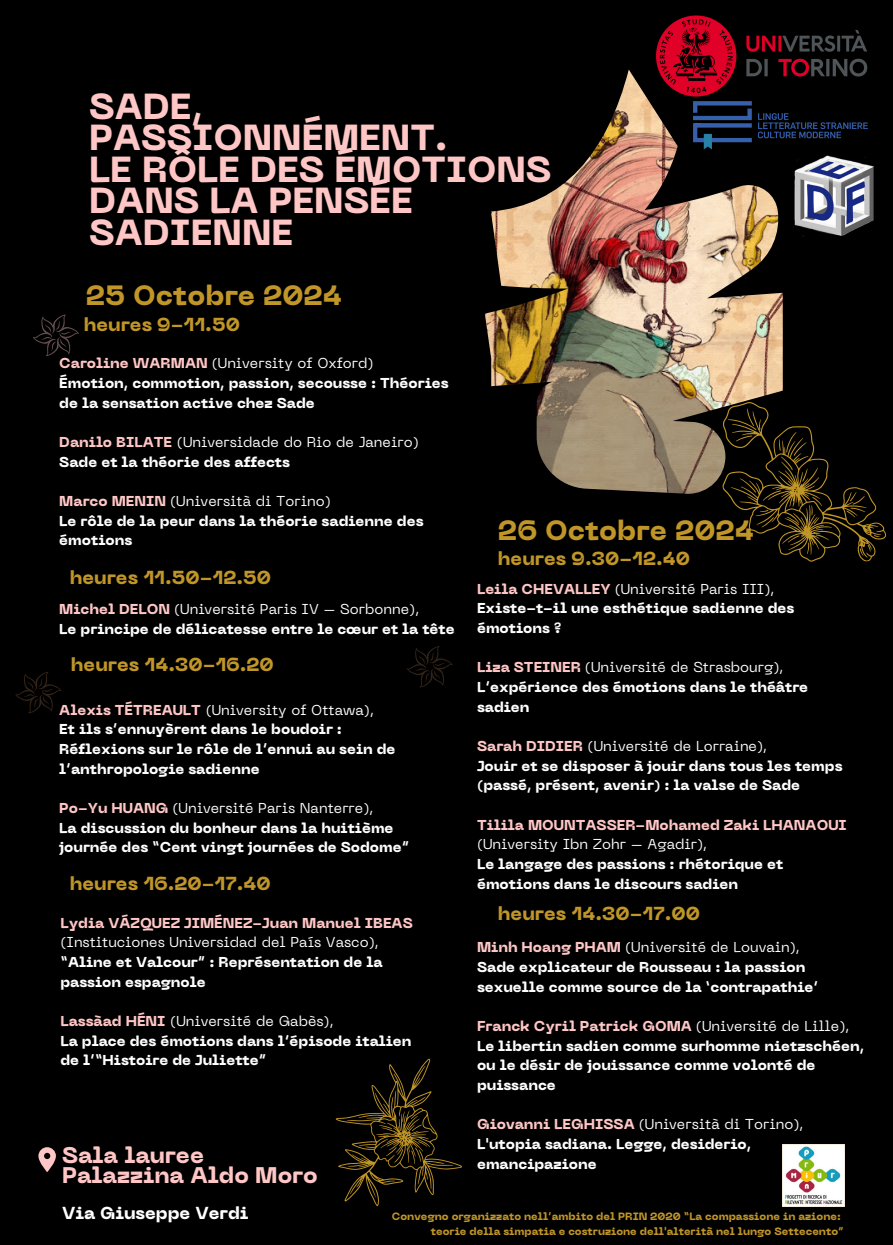
<style>
.page{position:relative;width:893px;height:1245px;background:#fff}
.page>*{position:absolute;margin:0;border:0;box-sizing:border-box;transform-origin:0 0}
.t1{font:800 36px/31.5px "PP Neue Machina";color:#ffc6c6}
.t2{font:800 27.75px "PP Neue Machina";color:#c19628}
.t3{font:800 22.5px/19.6px "PP Neue Machina";color:#ffc6c6}
.t4{font:800 18.75px "PP Neue Machina";color:#c19628}
.t5{font:800 17.25px "PP Neue Machina";color:#fff}
.t6{font:800 14.25px/19.6px "PP Neue Machina";color:#fff}
.t7{font:800 14.25px/19.6px "PP Neue Machina";color:#ffc6c6}
.t8{font:14.25px/19.6px "PP Neue Machina";color:#fff}
.t9{font:800 10.5px "PP Neue Machina";color:#c19628}
.s1{color:#ffc6c6}
.s2{font-weight:400}
.s3{font-weight:800;color:#ffc6c6}
.s4{font-weight:800}
.s5{font-weight:400;color:#fff}
.s6{color:#fff}
</style>
<div class="page">
<div style="left:0;top:0;width:892px;height:1245px;background:#000"></div>
<img style="left:485px;top:70px;width:297px;height:424px">
<img style="left:793px;top:155px;width:81px;height:82px">
<img style="left:684px;top:96px;width:184px;height:58px">
<svg style="left:33px;top:315px;width:46px;height:41px"></svg>
<svg style="left:335px;top:1058px;width:127px;height:148px"></svg>
<svg style="left:407px;top:646px;width:46px;height:41px"></svg>
<svg style="left:15px;top:672px;width:47px;height:41px"></svg>
<svg style="left:718px;top:395px;width:168px;height:167px"></svg>
<svg style="left:38px;top:1147px;width:18px;height:25px"></svg>
<img style="left:782px;top:1145px;width:62px;height:61px">
<img style="left:655px;top:15px;width:212px;height:81px">
<h2 class="t1" style="left:89px;top:94px;width:464px">SADE,<br>PASSIONNÉMENT.<br>LE RÔLE DES ÉMOTIONS<br>DANS LA PENSÉE<br>SADIENNE</h2>
<h4 class="t2" style="left:86px;top:284px;width:258px">25 Octobre 2024</h4>
<h5 class="t4" style="left:84px;top:317px;width:158px">heures 9-11.50</h5>
<h5 class="t6" style="left:59px;top:355px;width:391px"><span class="s1">Caroline WARMAN</span> <span class="s2">(University of Oxford)<br></span>Émotion, commotion, passion, secousse : Théories de la sensation active chez Sade</h5>
<h5 class="t8" style="left:59px;top:434px;width:361px"><span class="s3">Danilo BILATE</span> (Universidade do Rio de Janeiro)<br><span class="s4">Sade et la théorie des affects</span></h5>
<p class="t6" style="left:59px;top:493px;width:366px"><span class="s1">Marco MENIN</span> <span class="s2">(Università di Torino)<br></span>Le rôle de la peur dans la théorie sadienne des émotions</p>
<h4 class="t2" style="left:498px;top:520px;width:258px">26 Octobre 2024</h4>
<h5 class="t4" style="left:498px;top:552px;width:194px">heures 9.30-12.40</h5>
<h5 class="t6" style="left:477px;top:580px;width:319px"><span class="s1">Leila CHEVALLEY</span> <span class="s2">(Université Paris III),<br></span>Existe-t-il une esthétique sadienne des émotions ?</h5>
<h5 class="t6" style="left:477px;top:659px;width:333px"><span class="s1">Liza STEINER</span> <span class="s2">(Université de Strasbourg),<br></span>L’expérience des émotions dans le théâtre sadien</h5>
<h4 class="t6" style="left:477px;top:738px;width:367px"><span class="s1">Sarah DIDIER</span> <span class="s2">(Université de Lorraine),<br></span>Jouir et se disposer à jouir dans tous les temps (passé, présent, avenir) : la valse de Sade</h4>
<p class="t7" style="left:477px;top:816px;width:371px">Tilila MOUNTASSER-Mohamed Zaki LHANAOUI <span class="s5">(University Ibn Zohr – Agadir),<br></span><span class="s6">Le langage des passions : rhétorique et</span></p>
<p class="t6" style="left:477px;top:875px;width:263px">émotions dans le discours sadien</p>
<h4 class="t4" style="left:70px;top:570px;width:203px">heures 11.50-12.50</h4>
<h4 class="t6" style="left:59px;top:601px;width:397px"><span class="s1">Michel DELON</span> <span class="s2">(Université Paris IV – Sorbonne),<br></span>Le principe de délicatesse entre le cœur et la tête</h4>
<h5 class="t4" style="left:71px;top:657px;width:204px">heures 14.30-16.20</h5>
<h2 class="t6" style="left:59px;top:701px;width:338px"><span class="s1">Alexis TÉTREAULT</span> <span class="s2">(University of Ottawa),<br></span>Et ils s’ennuyèrent dans le boudoir :<br>Réflexions sur le rôle de l’ennui au sein de l’anthropologie sadienne</h2>
<p class="t6" style="left:59px;top:800px;width:351px"><span class="s1">Po-Yu HUANG</span> <span class="s2">(Université Paris Nanterre),<br></span>La discussion du bonheur dans la huitième journée des “Cent vingt journées de Sodome”</p>
<h5 class="t4" style="left:70px;top:876px;width:202px">heures 16.20-17.40</h5>
<h5 class="t6" style="left:60px;top:914px;width:354px"><span class="s1">Lydia VÁZQUEZ JIMÉNEZ-Juan Manuel IBEAS </span><span class="s2">(Instituciones Universidad del País Vasco), </span>“Aline et Valcour” : Représentation de la passion espagnole</h5>
<h5 class="t6" style="left:60px;top:1013px;width:353px"><span class="s1">Lassàad HÉNI</span> <span class="s2">(Université de Gabès),<br></span>La place des émotions dans l’épisode italien de l’“Histoire de Juliette”</h5>
<h5 class="t4" style="left:498px;top:907px;width:203px">heures 14.30-17.00</h5>
<h5 class="t6" style="left:477px;top:939px;width:343px"><span class="s1">Minh Hoang PHAM</span> <span class="s2">(Université de Louvain),<br></span>Sade explicateur de Rousseau : la passion sexuelle comme source de la ‘contrapathie’</h5>
<p class="t6" style="left:477px;top:1017px;width:388px"><span class="s1">Franck Cyril Patrick GOMA</span> <span class="s2">(Université de Lille), </span>Le libertin sadien comme surhomme nietzschéen, ou le désir de jouissance comme volonté de puissance</p>
<p class="t6" style="left:477px;top:1116px;width:328px"><span class="s1">Giovanni LEGHISSA</span> <span class="s2">(Università di Torino),<br></span>L'utopia sadiana. Legge, desiderio, emancipazione</p>
<p class="t3" style="left:62px;top:1148px;width:257px">Sala lauree<br>Palazzina Aldo Moro</p>
<p class="t5" style="left:62px;top:1206px;width:188px">Via Giuseppe Verdi</p>
<h5 class="t9" style="left:392px;top:1213px;width:450px">Convegno organizzato nell’ambito del PRIN 2020 “La compassione in azione:</h5>
<h5 class="t9" style="left:431px;top:1227px;width:414px">teorie della simpatia e costruzione dell'alterità nel lungo Settecento”</h5>
</div>
